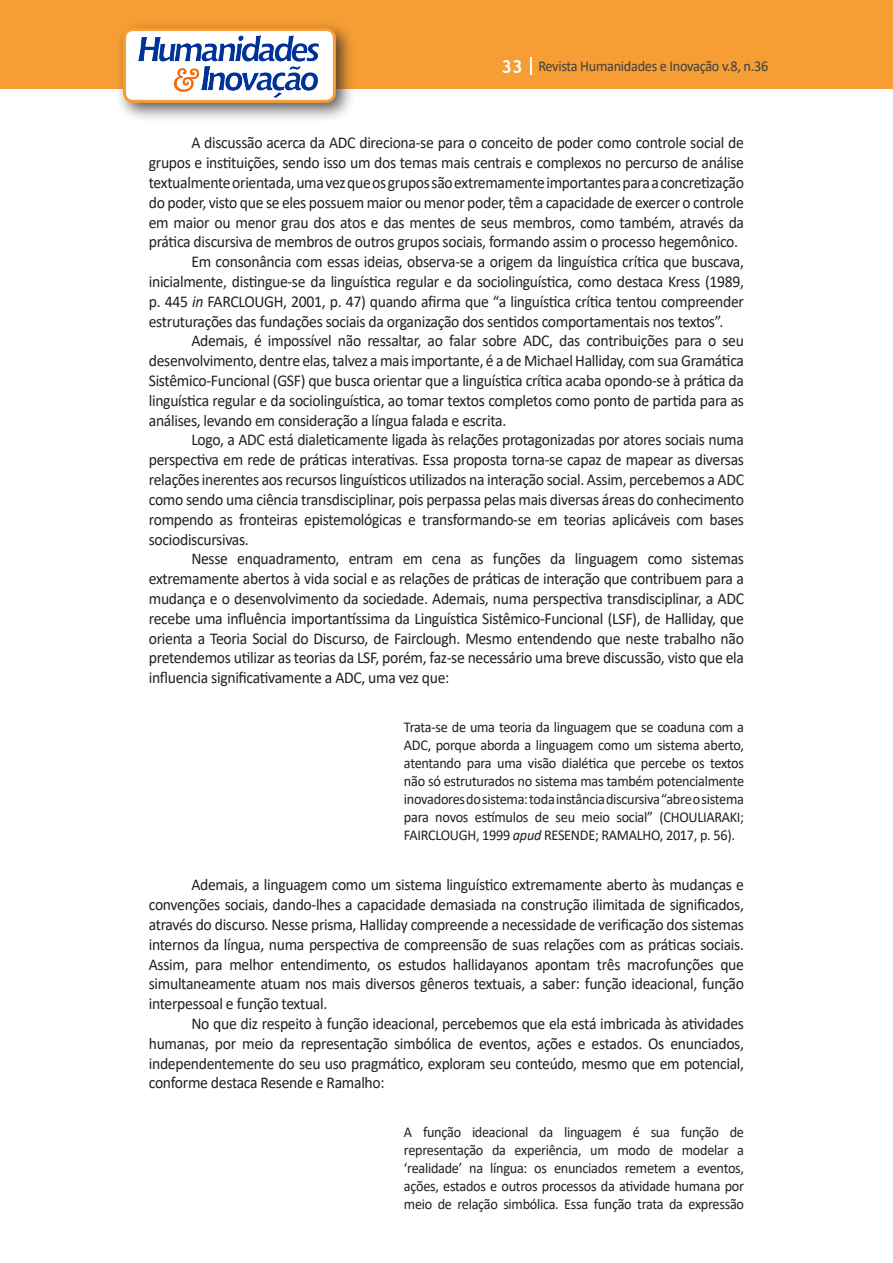
<style>
.page{position:relative;width:893px;height:1263px;background:#fff}
.page>*{position:absolute;margin:0;border:0;box-sizing:border-box;transform-origin:0 0}
.texto{font:16.5px/19.8px "Calibri";letter-spacing:-.02em;color:#231f20;text-align:justify;scale:.95 1}
.citacao{font:15px/18px "Calibri";letter-spacing:-.02em;color:#231f20;text-align:justify;scale:.95 1}
.t1{font:15px "Calibri";letter-spacing:-.02em;color:#3e3e3f;scale:.95 1}
.s1{font-family:"Trebuchet MS";font-weight:700;font-size:18px;color:#fff}
.s2{font-style:italic}
</style>
<div class="page">
<div style="left:0;top:0;width:893px;height:88px;background:#f69e34"></div>
<svg style="left:530px;top:57px;width:2px;height:18px"></svg>
<div style="left:115px;top:20px;width:241px;height:103px;background:#231f20;opacity:.75"></div>
<div style="left:125px;top:30px;width:209px;height:71px;background:#fff;border-radius:9px"></div>
<img style="left:138px;top:35px;width:181px;height:62px">
<div style="left:123px;top:28px;width:213px;height:75px;border:3px solid #f69e34;border-radius:9px"></div>
<p class="t1" style="left:501px;top:56px;width:282px"><span class="s1">33</span> Revista Humanidades e Inovação v.8, n.36</p>
<p class="texto" style="left:149px;top:133px;width:628px;text-indent:43px">A discussão acerca da ADC direciona-se para o conceito de poder como controle social de grupos e instituições, sendo isso um dos temas mais centrais e complexos no percurso de análise textualmente orientada, uma vez que os grupos são extremamente importantes para a concretização do poder, visto que se eles possuem maior ou menor poder, têm a capacidade de exercer o controle em maior ou menor grau dos atos e das mentes de seus membros, como também, através da prática discursiva de membros de outros grupos sociais, formando assim o processo hegemônico.</p>
<p class="texto" style="left:149px;top:251px;width:628px;text-indent:43px">Em consonância com essas ideias, observa-se a origem da linguística crítica que buscava, inicialmente, distingue-se da linguística regular e da sociolinguística, como destaca Kress (1989, p. 445 <span class="s2">in</span> FARCLOUGH, 2001, p. 47) quando afirma que “a linguística crítica tentou compreender estruturações das fundações sociais da organização dos sentidos comportamentais nos textos”.</p>
<p class="texto" style="left:149px;top:331px;width:628px;text-indent:43px">Ademais, é impossível não ressaltar, ao falar sobre ADC, das contribuições para o seu desenvolvimento, dentre elas, talvez a mais importante, é a de Michael Halliday, com sua Gramática Sistêmico-Funcional (GSF) que busca orientar que a linguística crítica acaba opondo-se à prática da linguística regular e da sociolinguística, ao tomar textos completos como ponto de partida para as análises, levando em consideração a língua falada e escrita.</p>
<p class="texto" style="left:149px;top:430px;width:628px;text-indent:43px">Logo, a ADC está dialeticamente ligada às relações protagonizadas por atores sociais numa perspectiva em rede de práticas interativas. Essa proposta torna-se capaz de mapear as diversas relações inerentes aos recursos linguísticos utilizados na interação social. Assim, percebemos a ADC como sendo uma ciência transdisciplinar, pois perpassa pelas mais diversas áreas do conhecimento rompendo as fronteiras epistemológicas e transformando-se em teorias aplicáveis com bases sociodiscursivas.</p>
<p class="texto" style="left:149px;top:548px;width:628px;text-indent:43px">Nesse enquadramento, entram em cena as funções da linguagem como sistemas extremamente abertos à vida social e as relações de práticas de interação que contribuem para a mudança e o desenvolvimento da sociedade. Ademais, numa perspectiva transdisciplinar, a ADC recebe uma influência importantíssima da Linguística Sistêmico-Funcional (LSF), de Halliday, que orienta a Teoria Social do Discurso, de Fairclough. Mesmo entendendo que neste trabalho não pretendemos utilizar as teorias da LSF, porém, faz-se necessário uma breve discussão, visto que ela influencia significativamente a ADC, uma vez que:</p>
<p class="citacao" style="left:404px;top:717px;width:360px">Trata-se de uma teoria da linguagem que se coaduna com a ADC, porque aborda a linguagem como um sistema aberto, atentando para uma visão dialética que percebe os textos não só estruturados no sistema mas também potencialmente inovadores do sistema: toda instância discursiva “abre o sistema para novos estímulos de seu meio social” (CHOULIARAKI; FAIRCLOUGH, 1999 <span class="s2">apud</span> RESENDE; RAMALHO, 2017, p. 56).</p>
<p class="texto" style="left:149px;top:875px;width:628px;text-indent:43px">Ademais, a linguagem como um sistema linguístico extremamente aberto às mudanças e convenções sociais, dando-lhes a capacidade demasiada na construção ilimitada de significados, através do discurso. Nesse prisma, Halliday compreende a necessidade de verificação dos sistemas internos da língua, numa perspectiva de compreensão de suas relações com as práticas sociais.<br>Assim, para melhor entendimento, os estudos hallidayanos apontam três macrofunções que simultaneamente atuam nos mais diversos gêneros textuais, a saber: função ideacional, função interpessoal e função textual.</p>
<p class="texto" style="left:149px;top:1013px;width:628px;text-indent:43px">No que diz respeito à função ideacional, percebemos que ela está imbricada às atividades humanas, por meio da representação simbólica de eventos, ações e estados. Os enunciados, independentemente do seu uso pragmático, exploram seu conteúdo, mesmo que em potencial, conforme destaca Resende e Ramalho:</p>
<p class="citacao" style="left:404px;top:1123px;width:360px">A função ideacional da linguagem é sua função de representação da experiência, um modo de modelar a ‘realidade’ na língua: os enunciados remetem a eventos, ações, estados e outros processos da atividade humana por meio de relação simbólica. Essa função trata da expressão</p>
</div>
